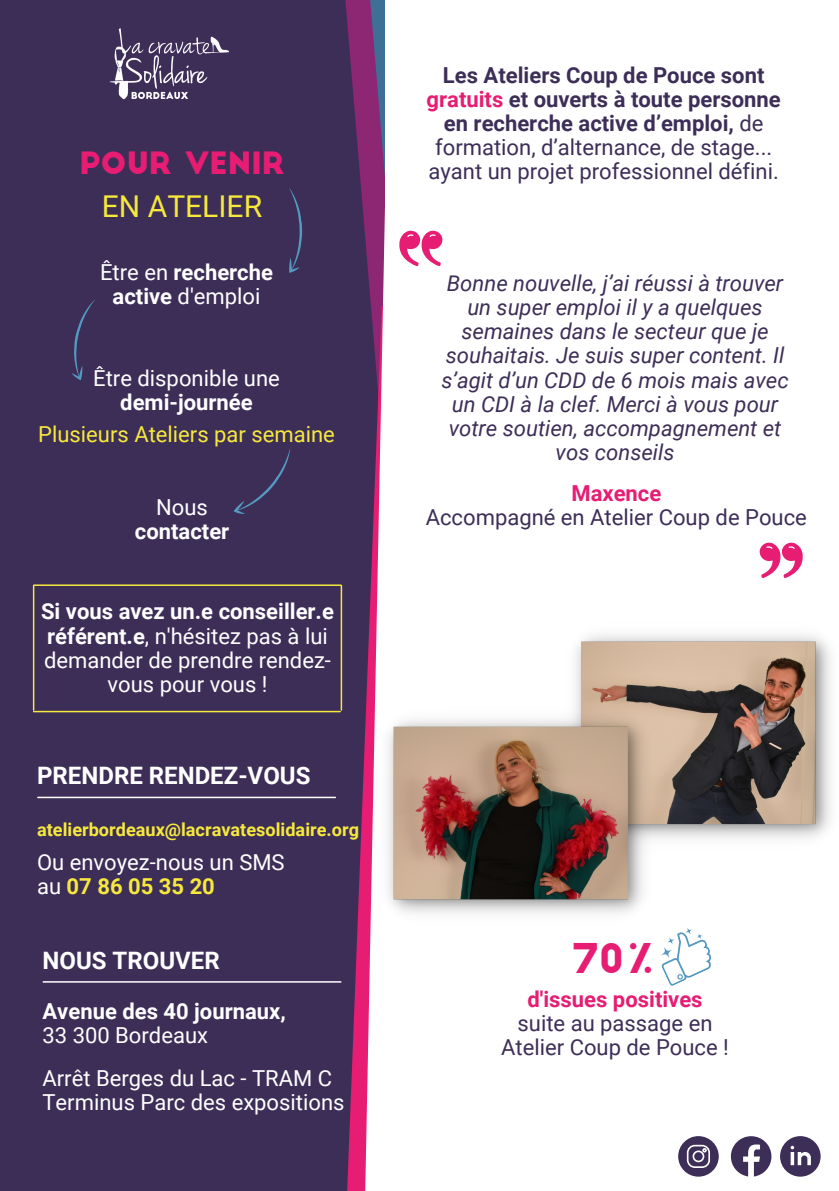
<style>
.page{position:relative;width:839px;height:1191px;background:#fff}
.page>*{position:absolute;margin:0;border:0;box-sizing:border-box;transform-origin:0 0}
.t1{font:40px "Big John";color:#e61d72}
.t2{font:30px "Big John";color:#e61d72}
.t3{font:30px "Roboto";color:#f6e93c}
.t4{font:700 24px "Roboto";color:#fff}
.t5{font:22px/24px "Roboto";color:#fff;text-align:center}
.t6{font:italic 22px/24px "Roboto";color:#3d2e58;text-align:center}
.t7{font:700 22px/24px "Roboto";color:#3d2e58;text-align:center}
.t8{font:22px "Roboto";color:#3d2e58}
.t9{font:700 22px/24px "Roboto";color:#fff;text-align:center}
.t10{font:22px "Roboto";color:#f6e93c}
.t11{font:700 22px "Roboto";color:#e61d72}
.t12{font:700 18.2px "Roboto";color:#f6e93c}
.s1{font-weight:400}
.s2{font-weight:700}
.s3{font-weight:700;color:#f6e93c}
.s4{color:#e61d72}
</style>
<div class="page">
<div style="left:0;top:0;width:838px;height:1191px;background:#3d2e58"></div>
<svg style="left:345px;top:0;width:22px;height:186px;fill:#8d2673"></svg>
<svg style="left:347px;top:839px;width:14px;height:352px"></svg>
<svg style="left:361px;top:186px;width:24px;height:1005px"></svg>
<div style="left:385px;top:0;width:453px;height:1191px;background:#fff"></div>
<img style="left:110px;top:28px;width:119px;height:72px">
<svg style="left:289px;top:188px;width:13px;height:85px"></svg>
<svg style="left:72px;top:300px;width:23px;height:80px"></svg>
<svg style="left:234px;top:449px;width:56px;height:65px"></svg>
<hr style="left:43px;top:981px;width:298px;height:2px;background:#fff">
<hr style="left:38px;top:797px;width:297px;height:1px;background:#fff">
<hr style="left:34px;top:584px;width:306px;height:2px;background:#f6e93c">
<hr style="left:34px;top:711px;width:306px;height:1px;background:#f6e93c">
<hr style="left:33px;top:585px;width:1px;height:125px;background:#f6e93c">
<hr style="left:340px;top:585px;width:2px;height:125px;background:#f6e93c">
<svg style="left:759px;top:542px;width:44px;height:36px"></svg>
<svg style="left:399px;top:230px;width:43px;height:36px"></svg>
<img style="left:575px;top:634px;width:256px;height:205px">
<img style="left:374px;top:706px;width:282px;height:221px">
<svg style="left:780px;top:1136px;width:40px;height:41px"></svg>
<svg style="left:678px;top:1136px;width:40px;height:41px"></svg>
<svg style="left:730px;top:1136px;width:41px;height:41px"></svg>
<svg style="left:651px;top:924px;width:61px;height:62px"></svg>
<p class="t2" style="left:80px;top:152px;width:206px">POUR VENIR</p>
<p class="t3" style="left:102px;top:189px;width:162px">EN ATELIER</p>
<p class="t9" style="left:100px;top:260px;width:174px"><span class="s1">Être en</span> recherche active <span class="s1">d'emploi</span></p>
<p class="t5" style="left:93px;top:367px;width:188px">Être disponible une <span class="s2">demi-journée</span></p>
<p class="t10" style="left:38px;top:422px;width:298px">Plusieurs Ateliers par semaine</p>
<p class="t5" style="left:156px;top:496px;width:53px">Nous</p>
<p class="t9" style="left:135px;top:520px;width:96px">contacter</p>
<p class="t5" style="left:41px;top:600px;width:294px"><span class="s2">Si vous avez un.e conseiller.e référent.e</span>, n'hésitez pas à lui demander de prendre rendez&shy;vous pour vous !</p>
<p class="t4" style="left:37px;top:762px;width:275px">PRENDRE RENDEZ-VOUS</p>
<p class="t12" style="left:37px;top:819px;width:323px">atelierbordeaux@lacravatesolidaire.org</p>
<p class="t5" style="left:37px;top:851px;width:249px;text-align:left">Ou envoyez-nous un SMS au <span class="s3">07 86 05 35 20</span></p>
<p class="t4" style="left:42px;top:947px;width:179px">NOUS TROUVER</p>
<p class="t9" style="left:42px;top:1000px;width:245px">Avenue des 40 journaux,</p>
<p class="t5" style="left:42px;top:1024px;width:167px">33 300 Bordeaux</p>
<p class="t5" style="left:42px;top:1067px;width:303px;text-align:left">Arrêt Berges du Lac - TRAM C<br>Terminus Parc des expositions</p>
<p class="t7" style="left:426px;top:64px;width:355px">Les Ateliers Coup de Pouce sont <span class="s4">gratuits</span> et ouverts à toute personne en recherche active d’emploi, <span class="s1">de formation, d’alternance, de stage... ayant un projet professionnel défini.</span></p>
<p class="t6" style="left:441px;top:272px;width:348px">Bonne nouvelle, j’ai réussi à trouver un super emploi il y a quelques semaines dans le secteur que je souhaitais. Je suis super content. Il s’agit d’un CDD de 6 mois mais avec un CDI à la clef. Merci à vous pour votre soutien, accompagnement et vos conseils</p>
<p class="t11" style="left:571px;top:481px;width:91px">Maxence</p>
<p class="t8" style="left:425px;top:505px;width:382px">Accompagné en Atelier Coup de Pouce</p>
<p class="t1" style="left:572px;top:943px;width:87px">70%</p>
<p class="t11" style="left:527px;top:987px;width:177px">d'issues positives</p>
<p class="t8" style="left:517px;top:1011px;width:196px">suite au passage en</p>
<p class="t8" style="left:501px;top:1035px;width:229px">Atelier Coup de Pouce !</p>
</div>
